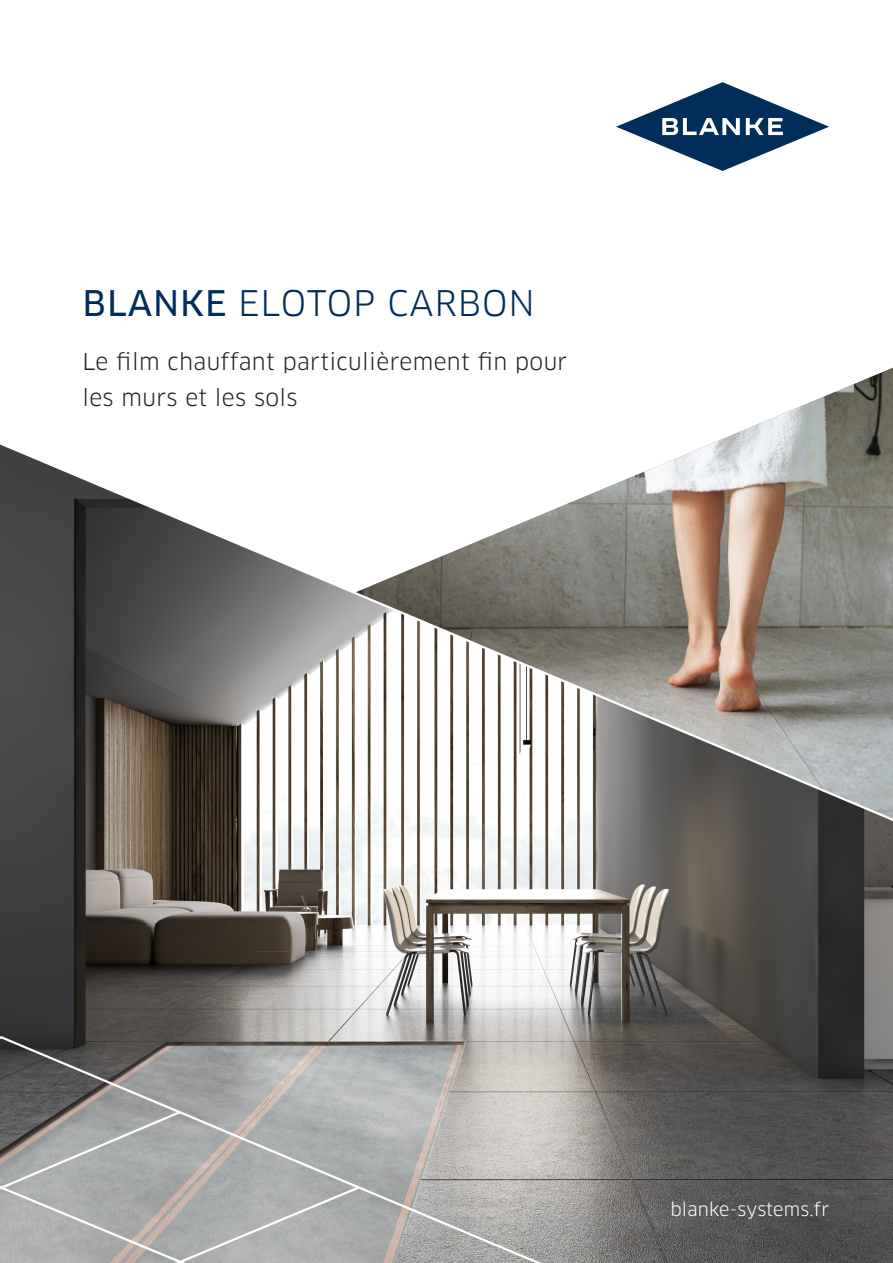
<style>
.page{position:relative;width:893px;height:1263px;background:#fff}
.page>*{position:absolute;margin:0;border:0;box-sizing:border-box;transform-origin:0 0}
.t1{font:34.5px "Clan OT";letter-spacing:.025em;color:#002d5a}
.t2{font:22.5px/36px "Clan OT";letter-spacing:.015em;color:#231f20}
.t3{font:18px "Clan OT";letter-spacing:.01em;color:#fff}
.s1{font-family:"Clan OT News"}
</style>
<div class="page">
<img style="left:744px;top:368px;width:149px;height:62px">
<img style="left:0;top:831px;width:893px;height:432px">
<svg style="left:616px;top:82px;width:213px;height:89px"></svg>
<svg style="left:0;top:430px;width:893px;height:401px"></svg>
<svg style="left:361px;top:1034px;width:206px;height:229px;background:#b9b7b4"></svg>
<svg style="left:0;top:1034px;width:361px;height:229px;background:#9fa09f"></svg>
<h1 class="t1" style="left:83px;top:283px;width:454px"><span class="s1">BLANKE</span> ELOTOP CARBON</h1>
<p class="t2" style="left:82px;top:344px;width:486px">Le film chauffant particulièrement fin pour les murs et les sols</p>
<p class="t3" style="left:670px;top:1199px;width:160px">blanke-systems.fr</p>
</div>
